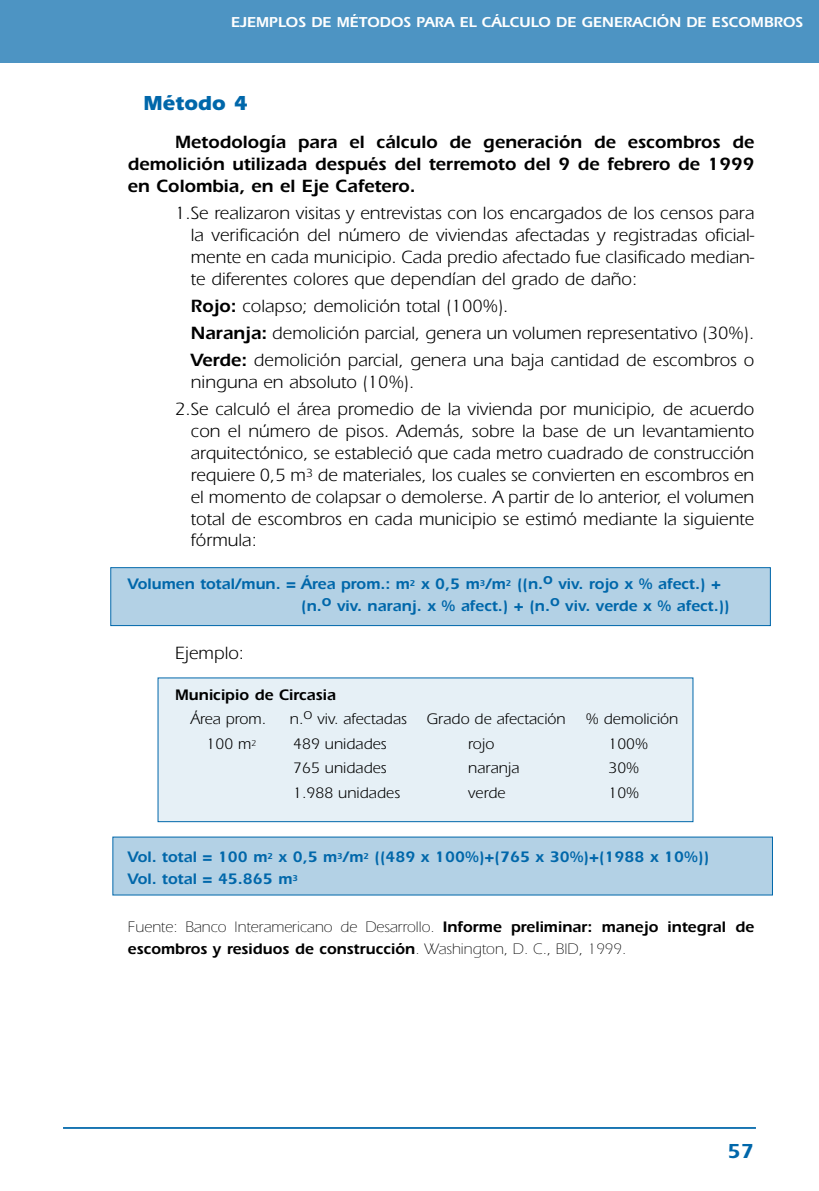
<style>
.page{position:relative;width:819px;height:1191px;background:#fff}
.page>*{position:absolute;margin:0;border:0;box-sizing:border-box;transform-origin:0 0}
.t1{font:700 21px "Itc Eras";color:#0067aa}
.t2{font:600 21px "Itc Eras";color:#0067aa}
.t3{font:18.38px/21.9px "Itc Eras";color:#000;text-align:justify}
.t4{font:600 18.38px/21.9px "Itc Eras";color:#000;text-align:justify}
.t5{font:600 15.75px/21.9px "Itc Eras";color:#0067aa}
.t6{font:600 15.75px/21.9px "Itc Eras";color:#000}
.t7{font:15.75px "Itc Eras";color:#000}
.t8{font:600 14.88px "Itc Eras";color:#fff}
.s1{font-weight:600}
.s2{font-weight:300}
</style>
<div class="page">
<div style="left:0;top:0;width:819px;height:63px;background:#4d94c3"></div>
<hr style="left:63px;top:1127px;width:693px;height:1px;background:#0067aa">
<div style="left:158px;top:678px;width:535px;height:143px;background:#e6f0f6"></div>
<div style="left:158px;top:677px;width:535px;height:145px;border:1px solid #0067aa"></div>
<div style="left:111px;top:567px;width:659px;height:58px;background:#b3d1e5"></div>
<div style="left:110px;top:567px;width:660px;height:59px;border:1px solid #0067aa"></div>
<div style="left:113px;top:837px;width:659px;height:58px;background:#b3d1e5"></div>
<p class="t8" style="left:231px;top:17px;width:573px">EJEMPLOS DE MÉTODOS PARA EL CÁLCULO DE GENERACIÓN DE ESCOMBROS</p>
<p class="t1" style="left:144px;top:96px;width:106px">Método 4</p>
<p class="t4" style="left:128px;top:133px;width:628px;text-indent:47px">Metodología para el cálculo de generación de escombros de demolición utilizada después del terremoto del 9 de febrero de 1999 en Colombia, en el Eje Cafetero.</p>
<p class="t3" style="left:191px;top:204px;width:565px;text-indent:-16px">1.Se realizaron visitas y entrevistas con los encargados de los censos para la verificación del número de viviendas afectadas y registradas oficial&shy;mente en cada municipio. Cada predio afectado fue clasificado median&shy;te diferentes colores que dependían del grado de daño:</p>
<p class="t3" style="left:191px;top:294px;width:565px;line-height:27.1px;text-align:left"><span class="s1">Rojo:</span> colapso; demolición total (100%).<br><span class="s1">Naranja:</span> demolición parcial, genera un volumen representativo (30%).<br><span class="s1">Verde:</span> demolición parcial, genera una baja cantidad de escombros o</p>
<p class="t3" style="left:175px;top:370px;width:580px;line-height:27.1px;text-indent:16px">ninguna en absoluto (10%).<br>2.Se calculó el área promedio de la vivienda por municipio, de acuerdo</p>
<p class="t3" style="left:191px;top:422px;width:565px">con el número de pisos. Además, sobre la base de un levantamiento arquitectónico, se estableció que cada metro cuadrado de construcción requiere 0,5 m<sup>3</sup> de materiales, los cuales se convierten en escombros en el momento de colapsar o demolerse. A partir de lo anterior, el volumen total de escombros en cada municipio se estimó mediante la siguiente fórmula:</p>
<p class="t5" style="left:301px;top:575px;width:430px;text-indent:-173px">Volumen total/mun. = Área prom.: m<sup>2</sup> x 0,5 m<sup>3</sup>/m<sup>2</sup> ((n.o viv. rojo x % afect.) + (n.o viv. naranj. x % afect.) + (n.o viv. verde x % afect.))</p>
<p class="t3" style="left:175px;top:644px;width:71px">Ejemplo:</p>
<p class="t6" style="left:175px;top:685px;width:162px">Municipio de Circasia</p>
<p class="t7" style="left:191px;top:714px;width:77px">Área prom.</p>
<p class="t7" style="left:290px;top:714px;width:119px">n.o viv. afectadas</p>
<p class="t7" style="left:426px;top:714px;width:141px">Grado de afectación</p>
<p class="t7" style="left:585px;top:714px;width:94px">% demolición</p>
<p class="t7" style="left:207px;top:738px;width:51px">100 m<sup>2</sup></p>
<p class="t7" style="left:293px;top:738px;width:95px">489 unidades</p>
<p class="t7" style="left:468px;top:738px;width:28px">rojo</p>
<p class="t7" style="left:608px;top:738px;width:41px">100%</p>
<p class="t7" style="left:293px;top:763px;width:95px">765 unidades</p>
<p class="t7" style="left:468px;top:763px;width:53px">naranja</p>
<p class="t7" style="left:608px;top:763px;width:32px">30%</p>
<p class="t7" style="left:293px;top:787px;width:108px">1.988 unidades</p>
<p class="t7" style="left:468px;top:787px;width:39px">verde</p>
<p class="t7" style="left:608px;top:787px;width:32px">10%</p>
<p class="t5" style="left:128px;top:847px;width:583px">Vol. total = 100 m<sup>2</sup> x 0,5 m<sup>3</sup>/m<sup>2</sup> ((489 x 100%)+(765 x 30%)+(1988 x 10%))<br>Vol. total = 45.865 m<sup>3</sup></p>
<p class="t6" style="left:128px;top:917px;width:628px"><span class="s2">Fuente: Banco Interamericano de Desarrollo.</span> Informe preliminar: manejo integral de escombros y residuos de construcción<span class="s2">. Washington, D. C., BID, 1999.</span></p>
<p class="t2" style="left:727px;top:1144px;width:28px">57</p>
</div>
